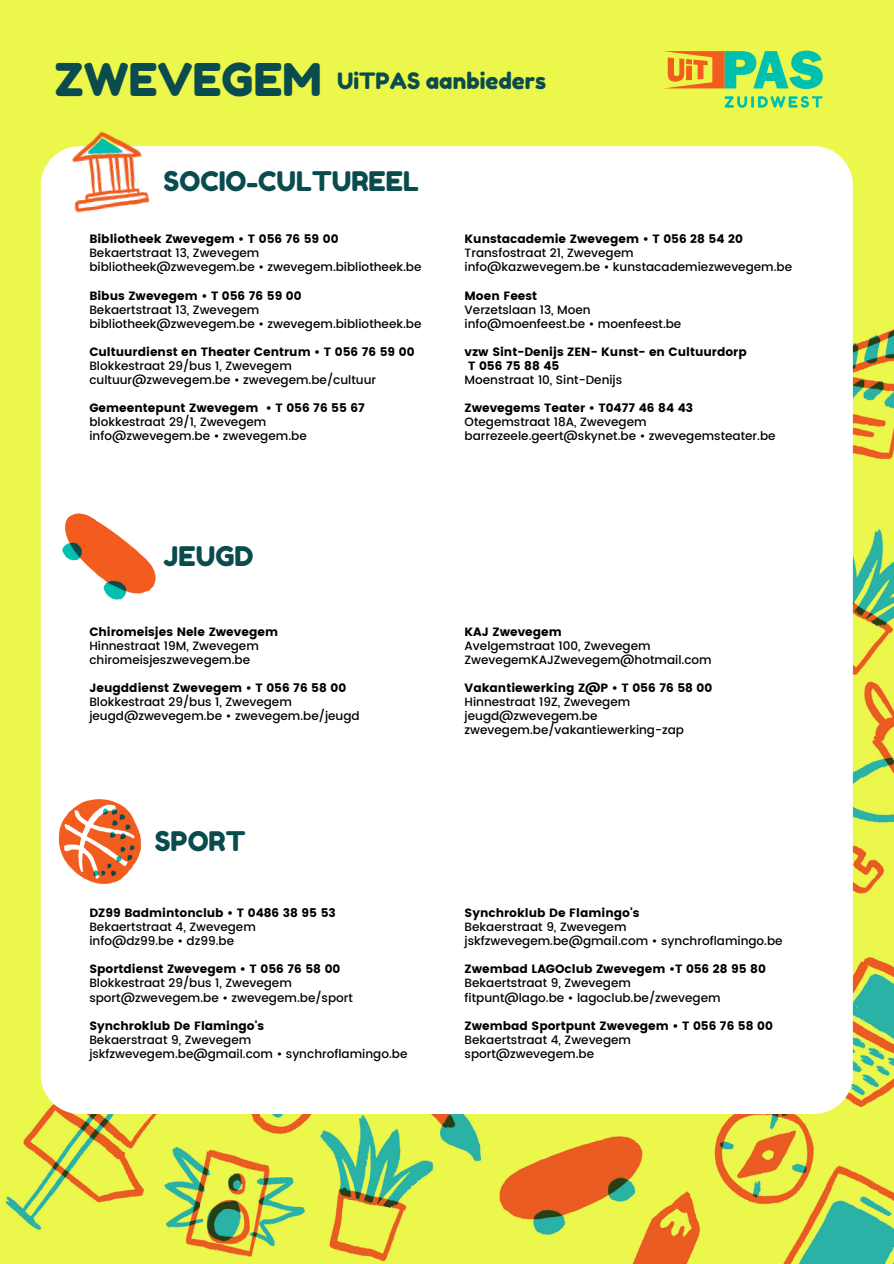
<style>
.page{position:relative;width:894px;height:1264px;background:#fff}
.page>*{position:absolute;margin:0;border:0;box-sizing:border-box;transform-origin:0 0}
.t1{font:45px "Fredoka One";color:#0a4b4d}
.t2{font:27px "Fredoka One";color:#0a4b4d}
.t3{font:22.5px "Fredoka One";color:#0a4b4d}
.t4{font:500 12px/14px "Poppins";color:#000}
.t5{font:12px "Poppins";color:#000}
</style>
<div class="page">
<img style="left:0;top:0;width:893px;height:1263px">
<div style="left:41px;top:146px;width:811px;height:967px;background:#fff;border-radius:39px"></div>
<img style="left:55px;top:116px;width:108px;height:97px">
<svg style="left:724px;top:96px;width:98px;height:12px"></svg>
<svg style="left:662px;top:51px;width:160px;height:38px"></svg>
<img style="left:62px;top:513px;width:94px;height:87px">
<img style="left:58px;top:799px;width:84px;height:85px">
<h3 class="t1" style="left:55px;top:53px;width:268px">ZWEVEGEM</h3>
<p class="t3" style="left:337px;top:67px;width:210px">UiTPAS aanbieders</p>
<p class="t2" style="left:164px;top:165px;width:257px">SOCIO-CULTUREEL</p>
<h2 class="t5" style="left:89px;top:232px;width:250px">Bibliotheek Zwevegem • T 056 76 59 00</h2>
<p class="t4" style="left:89px;top:246px;width:171px">Bekaertstraat 13, Zwevegem</p>
<p class="t4" style="left:89px;top:260px;width:333px">bibliotheek@zwevegem.be • zwevegem.bibliotheek.be</p>
<p class="t5" style="left:89px;top:288px;width:214px">Bibus Zwevegem • T 056 76 59 00</p>
<p class="t4" style="left:89px;top:302px;width:171px">Bekaertstraat 13, Zwevegem</p>
<p class="t4" style="left:89px;top:316px;width:333px">bibliotheek@zwevegem.be • zwevegem.bibliotheek.be</p>
<p class="t5" style="left:89px;top:344px;width:326px">Cultuurdienst en Theater Centrum • T 056 76 59 00</p>
<p class="t4" style="left:89px;top:358px;width:204px">Blokkestraat 29/bus 1, Zwevegem</p>
<p class="t4" style="left:89px;top:372px;width:288px">cultuur@zwevegem.be • zwevegem.be/cultuur</p>
<p class="t5" style="left:89px;top:400px;width:277px">Gemeentepunt Zwevegem • T 056 76 55 67</p>
<p class="t4" style="left:89px;top:414px;width:178px">blokkestraat 29/1, Zwevegem</p>
<p class="t4" style="left:89px;top:428px;width:219px">info@zwevegem.be • zwevegem.be</p>
<p class="t2" style="left:164px;top:540px;width:91px">JEUGD</p>
<h2 class="t5" style="left:89px;top:624px;width:190px">Chiromeisjes Nele Zwevegem</h2>
<p class="t4" style="left:89px;top:638px;width:171px">Hinnestraat 19M, Zwevegem</p>
<p class="t4" style="left:89px;top:652px;width:162px">chiromeisjeszwevegem.be</p>
<p class="t5" style="left:89px;top:680px;width:258px">Jeugddienst Zwevegem • T 056 76 58 00</p>
<p class="t4" style="left:89px;top:694px;width:204px">Blokkestraat 29/bus 1, Zwevegem</p>
<p class="t4" style="left:89px;top:708px;width:272px">jeugd@zwevegem.be • zwevegem.be/jeugd</p>
<p class="t2" style="left:155px;top:824px;width:92px">SPORT</p>
<h2 class="t5" style="left:89px;top:906px;width:248px">DZ99 Badmintonclub • T 0486 38 95 53</h2>
<p class="t4" style="left:89px;top:920px;width:168px">Bekaertstraat 4, Zwevegem</p>
<p class="t4" style="left:89px;top:934px;width:146px">info@dz99.be • dz99.be</p>
<p class="t5" style="left:89px;top:962px;width:252px">Sportdienst Zwevegem • T 056 76 58 00</p>
<p class="t4" style="left:89px;top:976px;width:204px">Blokkestraat 29/bus 1, Zwevegem</p>
<p class="t4" style="left:89px;top:990px;width:265px">sport@zwevegem.be • zwevegem.be/sport</p>
<p class="t5" style="left:89px;top:1018px;width:176px">Synchroklub De Flamingo's</p>
<p class="t4" style="left:89px;top:1032px;width:163px">Bekaerstraat 9, Zwevegem</p>
<p class="t4" style="left:89px;top:1046px;width:319px">jskfzwevegem.be@gmail.com • synchroflamingo.be</p>
<p class="t5" style="left:464px;top:232px;width:280px">Kunstacademie Zwevegem • T 056 28 54 20</p>
<p class="t4" style="left:464px;top:246px;width:170px">Transfostraat 21, Zwevegem</p>
<p class="t4" style="left:464px;top:260px;width:329px">info@kazwevegem.be • kunstacademiezwevegem.be</p>
<p class="t5" style="left:464px;top:288px;width:74px">Moen Feest</p>
<p class="t4" style="left:464px;top:302px;width:128px">Verzetslaan 13, Moen</p>
<p class="t4" style="left:464px;top:316px;width:218px">info@moenfeest.be • moenfeest.be</p>
<p class="t5" style="left:464px;top:344px;width:283px">vzw Sint-Denijs ZEN- Kunst- en Cultuurdorp</p>
<p class="t5" style="left:468px;top:358px;width:93px">T 056 75 88 45</p>
<p class="t4" style="left:464px;top:372px;width:159px">Moenstraat 10, Sint-Denijs</p>
<p class="t5" style="left:464px;top:400px;width:230px">Zwevegems Teater • T0477 46 84 43</p>
<p class="t4" style="left:464px;top:414px;width:183px">Otegemstraat 18A, Zwevegem</p>
<p class="t4" style="left:464px;top:428px;width:312px">barrezeele.geert@skynet.be • zwevegemsteater.be</p>
<p class="t5" style="left:464px;top:624px;width:99px">KAJ Zwevegem</p>
<p class="t4" style="left:464px;top:638px;width:249px">Avelgemstraat 100, Zwevegem<br>ZwevegemKAJZwevegem@hotmail.com</p>
<p class="t5" style="left:464px;top:680px;width:249px">Vakantiewerking Z@P • T 056 76 58 00</p>
<p class="t4" style="left:464px;top:694px;width:167px">Hinnestraat 19Z, Zwevegem</p>
<p class="t4" style="left:464px;top:708px;width:134px">jeugd@zwevegem.be</p>
<p class="t4" style="left:464px;top:722px;width:221px">zwevegem.be/vakantiewerking-zap</p>
<p class="t5" style="left:464px;top:906px;width:176px">Synchroklub De Flamingo's</p>
<p class="t4" style="left:464px;top:920px;width:163px">Bekaerstraat 9, Zwevegem</p>
<p class="t4" style="left:464px;top:934px;width:319px">jskfzwevegem.be@gmail.com • synchroflamingo.be</p>
<p class="t5" style="left:464px;top:962px;width:303px">Zwembad LAGOclub Zwevegem •T 056 28 95 80</p>
<p class="t4" style="left:464px;top:976px;width:168px">Bekaertstraat 9, Zwevegem</p>
<p class="t4" style="left:464px;top:990px;width:257px">fitpunt@lago.be • lagoclub.be/zwevegem</p>
<p class="t5" style="left:464px;top:1018px;width:310px">Zwembad Sportpunt Zwevegem • T 056 76 58 00</p>
<p class="t4" style="left:464px;top:1032px;width:168px">Bekaertstraat 4, Zwevegem</p>
<p class="t4" style="left:464px;top:1046px;width:131px">sport@zwevegem.be</p>
</div>
